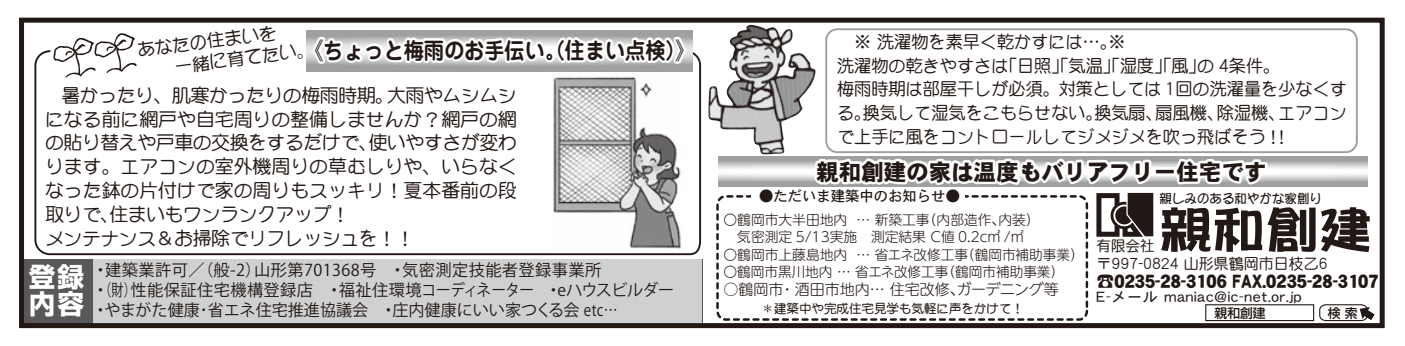
<style>
.page{position:relative;width:1405px;height:346px;background:#fff}
.page>*{position:absolute;margin:0;border:0;box-sizing:border-box;transform-origin:0 0}
.t1{font:48.75px "DFPOP1 W9 MP RKSJ H";color:#221815;scale:1.09 1}
.t2{font:700 26.75px/27.5px "Shin Go";color:#fff}
.t3{font:700 22.5px "Jun 501";letter-spacing:-.005em;color:#221815;scale:.9 1}
.t4{font:22.5px "DFHS Gothic W9 MP RKSJ H";color:#221815}
.t5{font:18.75px/23.8px "DF Maru Gothic Md MP RKSJ H";letter-spacing:-.025em;color:#221815}
.t6{font:18.25px "DFHS Gothic W9 MP RKSJ H";color:#221815}
.t7{font:17.5px/23.8px "DF Maru Gothic Md MP RKSJ H";color:#221815}
.t8{font:17.5px/21px "DFPOP1 W3 MP RKSJ H";color:#221815}
.t9{font:16.25px/20px "Koz Go Pro";letter-spacing:.02em;color:#221815}
.t10{font:300 15px "UD Shin M Go Pro";color:#221815}
.t11{font:15px "DF Maru Gothic Md MP RKSJ H";color:#221815}
.t12{font:14.5px "DF Maru Gothic Md MP RKSJ H";color:#221815}
.t13{font:14.25px "DFHS Gothic W5 MP RKSJ H";letter-spacing:.05em;color:#221815;scale:1.05 1}
.t14{font:14.25px "Osaka";color:#221815}
.t15{font:300 13.75px/17.5px "UD Shin M Go Pro";color:#221815}
.t16{font:500 12.75px "Shin Go";color:#221815}
.t17{font:12.5px "DF Maru Gothic Bd MP RKSJ H";color:#221815}
.t18{font:12.5px "DFPOP1 W5 MP RKSJ H";color:#221815}
</style>
<div class="page">
<div style="left:24px;top:258px;width:678px;height:65px;background:#595757"></div>
<div style="left:93px;top:258px;width:609px;height:65px;background:#cfd0d0"></div>
<svg style="left:718px;top:156px;width:649px;height:30px"></svg>
<svg style="left:34px;top:50px;width:668px;height:205px"></svg>
<svg style="left:1170px;top:156px;width:113px;height:31px"></svg>
<div style="left:716px;top:195px;width:372px;height:125px;border:2px dashed #221815;border-radius:8px"></div>
<div style="left:751px;top:193px;width:214px;height:7px;background:#fff"></div>
<img style="left:708px;top:25px;width:108px;height:129px">
<svg style="left:809px;top:131px;width:347px;height:110px"></svg>
<div style="left:825px;top:28px;width:533px;height:125px;border:2px solid #9d9d9e;border-radius:11px"></div>
<div style="left:1205px;top:303px;width:109px;height:17px;background:#fff;border:1px solid #221815"></div>
<svg style="left:1319px;top:304px;width:56px;height:17px"></svg>
<div style="left:19px;top:18px;width:1366px;height:309px;border:5px solid #221815"></div>
<svg style="left:46px;top:17px;width:226px;height:156px"></svg>
<svg style="left:272px;top:17px;width:156px;height:220px"></svg>
<svg style="left:420px;top:17px;width:269px;height:64px"></svg>
<img style="left:553px;top:72px;width:130px;height:177px">
<p class="t8" style="left:137px;top:39px;width:177px;rotate:-7deg">あなたの住まいを<br>　　一緒に育てたい。</p>
<p class="t5" style="left:45px;top:83px;width:473px;text-indent:16px">暑かったり、肌寒かったりの梅雨時期。大雨やムシムシになる前に網戸や自宅周りの整備しませんか？網戸の網の貼り替えや戸車の交換をするだけで、使いやすさが変わります。エアコンの室外機周りの草むしりや、いらなくなった鉢の片付けで家の周りもスッキリ！夏本番前の段取りで、住まいもワンランクアップ！<br>メンテナンス＆お掃除でリフレッシュを！！</p>
<p class="t3" style="left:303px;top:34px;width:438px">《ちょっと梅雨のお手伝い。（住まい点検）》</p>
<h2 class="t2" style="left:29px;top:261px;width:57px">登録内容</h2>
<p class="t9" style="left:93px;top:260px;width:583px">・建築業許可／（般-2）山形第701368号　・気密測定技能者登録事業所<br>・（財）性能保証住宅機構登録店　・福祉住環境コーディネーター　・eハウスビルダー・やまがた健康･省エネ住宅推進協議会　・庄内健康にいい家つくる会 etc…</p>
<p class="t7" style="left:837px;top:30px;width:511px;text-indent:17px">※ 洗濯物を素早く乾かすには…。※<br>洗濯物の乾きやすさは「日照」「気温」「湿度」「風」の 4条件。<br>梅雨時期は部屋干しが必須。対策としては 1回の洗濯量を少なくする。換気して湿気をこもらせない。換気扇、扇風機、除湿機、エアコンで上手に風をコントロールしてジメジメを吹っ飛ばそう！！</p>
<p class="t4" style="left:816px;top:160px;width:451px">親和創建の家は温度もバリアフリー住宅です</p>
<p class="t14" style="left:759px;top:186px;width:202px">●ただいま建築中のお知らせ●</p>
<p class="t18" style="left:1160px;top:191px;width:164px">親しみのある和やかな家創り</p>
<p class="t15" style="left:723px;top:209px;width:362px">〇鶴岡市大半田地内 … 新築工事（内部造作、内装）<br>　気密測定 5/13実施　測定結果 C値 0.2c㎡ /㎡<br>〇鶴岡市上藤島地内 … 省エネ改修工事（鶴岡市補助事業）〇鶴岡市黒川地内 … 省エネ改修工事（鶴岡市補助事業）</p>
<p class="t10" style="left:723px;top:276px;width:337px">○鶴岡市・酒田市地内… 住宅改修、ガーデニング等</p>
<p class="t17" style="left:762px;top:301px;width:264px">＊建築中や完成住宅見学も気軽に声をかけて！</p>
<h1 class="t1" style="left:1160px;top:205px;width:196px">親和創建</h1>
<p class="t12" style="left:1097px;top:238px;width:60px">有限会社</p>
<p class="t11" style="left:1097px;top:255px;width:233px">〒997-0824 山形県鶴岡市日枝乙6</p>
<p class="t6" style="left:1097px;top:272px;width:284px">☎0235-28-3106 FAX.0235-28-3107</p>
<p class="t13" style="left:1097px;top:289px;width:197px">E-メール maniac@ic-net.or.jp</p>
<p class="t16" style="left:1215px;top:304px;width:53px">親和創建</p>
<p class="t16" style="left:1328px;top:304px;width:31px">検 索</p>
</div>
